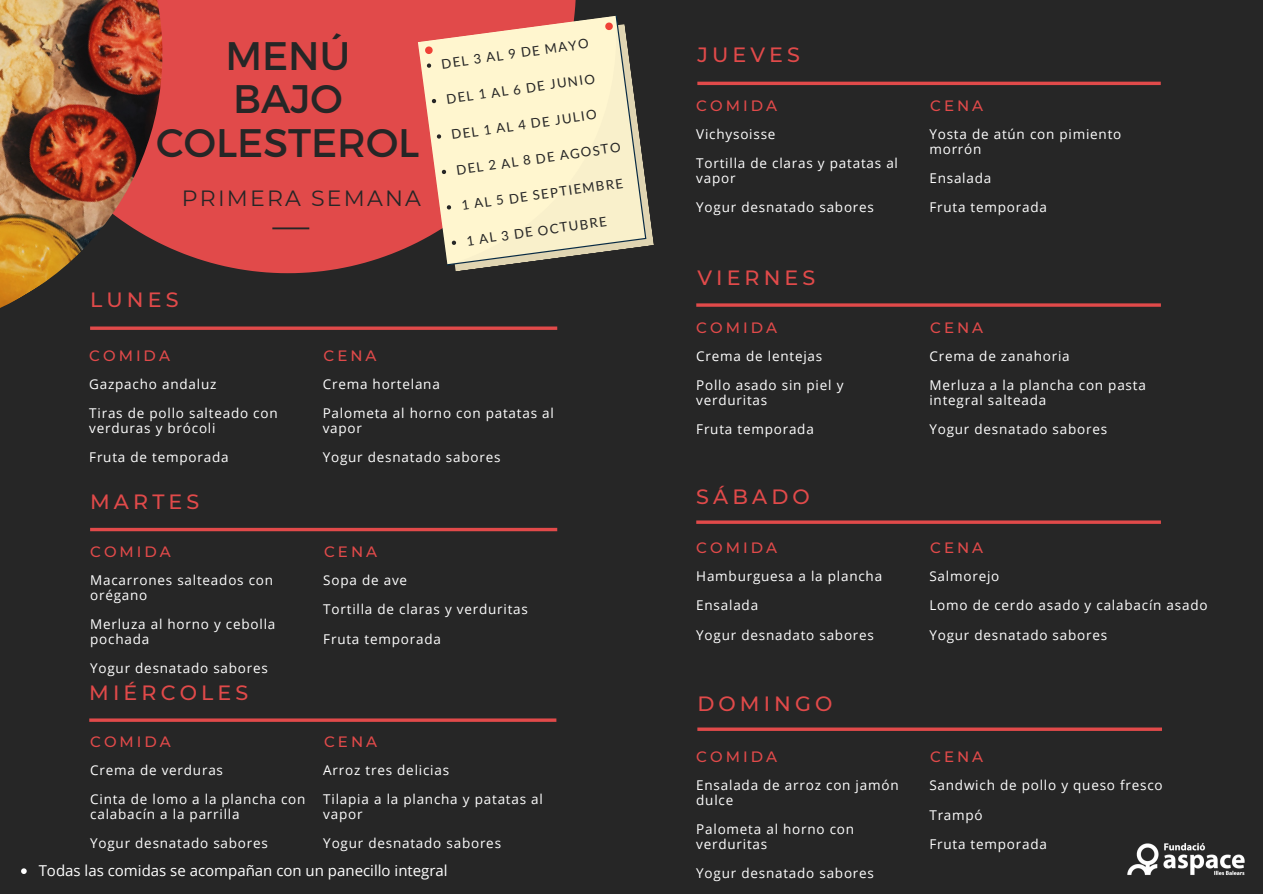
<style>
.page{position:relative;width:1263px;height:894px;background:#fff}
.page>*{position:absolute;margin:0;border:0;box-sizing:border-box;transform-origin:0 0}
.t1{font:39.75px "Montserrat";color:#262626}
.t2{font:22.05px "Montserrat";letter-spacing:.1em;color:#262626}
.t3{font:500 20.55px "Montserrat";letter-spacing:.2em;color:#e14a4a}
.t4{font:500 15px "Montserrat";letter-spacing:.2em;color:#e14a4a}
.t5{font:15px "Open Sans";color:#fff}
.t6{font:13.5px/14.5px "Open Sans";letter-spacing:.06em;color:#fff}
.t7{font:13.2px "Lato";color:#262626}
</style>
<div class="page">
<div style="left:0;top:0;width:1263px;height:893px;background:#262626"></div>
<div style="left:202px;top:0;width:374px;height:273px;background:#e14a4a"></div>
<svg style="left:202px;top:326px;width:355px;height:4px"></svg>
<svg style="left:90px;top:527px;width:467px;height:4px;background:#b84242"></svg>
<svg style="left:89px;top:718px;width:467px;height:3px"></svg>
<svg style="left:697px;top:82px;width:464px;height:3px"></svg>
<svg style="left:696px;top:303px;width:465px;height:4px;background:#c44444"></svg>
<svg style="left:696px;top:520px;width:465px;height:3px"></svg>
<svg style="left:272px;top:227px;width:37px;height:2px"></svg>
<img style="left:0;top:0;width:202px;height:330px">
<svg style="left:697px;top:727px;width:465px;height:3px"></svg>
<img style="left:1127px;top:843px;width:118px;height:32px">
<svg style="left:21px;top:868px;width:6px;height:5px"></svg>
<svg style="left:426px;top:188px;width:228px;height:83px"></svg>
<svg style="left:417px;top:15px;width:229px;height:250px;background:#e6d1b2"></svg>
<svg style="left:427px;top:63px;width:4px;height:5px"></svg>
<svg style="left:432px;top:99px;width:4px;height:4px"></svg>
<svg style="left:437px;top:134px;width:4px;height:5px"></svg>
<svg style="left:442px;top:169px;width:4px;height:5px"></svg>
<svg style="left:447px;top:205px;width:4px;height:5px"></svg>
<svg style="left:452px;top:240px;width:4px;height:5px"></svg>
<p class="t1" style="left:225px;top:30px;width:126px">MENÚ</p>
<p class="t1" style="left:233px;top:73px;width:111px">BAJO</p>
<p class="t1" style="left:156px;top:117px;width:265px">COLESTEROL</p>
<p class="t2" style="left:182px;top:185px;width:241px">PRIMERA SEMANA</p>
<p class="t3" style="left:90px;top:287px;width:90px">LUNES</p>
<p class="t7" style="left:440px;top:56px;width:150px;rotate:-8deg">DEL 3 AL 9 DE MAYO</p>
<p class="t7" style="left:445px;top:91px;width:151px;rotate:-8deg">DEL 1 AL 6 DE JUNIO</p>
<p class="t7" style="left:450px;top:126px;width:148px;rotate:-8deg">DEL 1 AL 4 DE JULIO</p>
<p class="t7" style="left:455px;top:162px;width:167px;rotate:-8deg">DEL 2 AL 8 DE AGOSTO</p>
<p class="t7" style="left:460px;top:197px;width:165px;rotate:-8deg">1 AL 5 DE SEPTIEMBRE</p>
<p class="t7" style="left:465px;top:233px;width:143px;rotate:-8deg">1 AL 3 DE OCTUBRE</p>
<p class="t4" style="left:89px;top:346px;width:82px">COMIDA</p>
<p class="t4" style="left:324px;top:346px;width:55px">CENA</p>
<p class="t6" style="left:323px;top:376px;width:119px">Crema hortelana</p>
<p class="t6" style="left:323px;top:405px;width:233px">Palometa al horno con patatas al vapor</p>
<p class="t6" style="left:323px;top:449px;width:179px">Yogur desnatado sabores</p>
<p class="t6" style="left:89px;top:376px;width:129px">Gazpacho andaluz</p>
<p class="t6" style="left:89px;top:405px;width:190px">Tiras de pollo salteado con verduras y brócoli</p>
<p class="t6" style="left:89px;top:449px;width:141px">Fruta de temporada</p>
<p class="t3" style="left:90px;top:489px;width:111px">MARTES</p>
<p class="t4" style="left:90px;top:542px;width:82px">COMIDA</p>
<p class="t4" style="left:324px;top:542px;width:55px">CENA</p>
<p class="t6" style="left:323px;top:572px;width:85px">Sopa de ave</p>
<p class="t6" style="left:323px;top:601px;width:206px">Tortilla de claras y verduritas</p>
<p class="t6" style="left:323px;top:631px;width:119px">Fruta temporada</p>
<p class="t6" style="left:90px;top:572px;width:185px">Macarrones salteados con orégano</p>
<p class="t6" style="left:90px;top:616px;width:187px">Merluza al horno y cebolla pochada</p>
<p class="t6" style="left:90px;top:660px;width:179px">Yogur desnatado sabores</p>
<p class="t3" style="left:89px;top:679px;width:160px">MIÉRCOLES</p>
<p class="t4" style="left:90px;top:732px;width:82px">COMIDA</p>
<p class="t4" style="left:324px;top:732px;width:55px">CENA</p>
<p class="t6" style="left:323px;top:762px;width:127px">Arroz tres delicias</p>
<p class="t6" style="left:323px;top:791px;width:221px">Tilapia a la plancha y patatas al vapor</p>
<p class="t6" style="left:323px;top:835px;width:179px">Yogur desnatado sabores</p>
<p class="t5" style="left:39px;top:859px;width:410px">Todas las comidas se acompañan con un panecillo integral</p>
<p class="t6" style="left:90px;top:762px;width:134px">Crema de verduras</p>
<p class="t6" style="left:90px;top:791px;width:217px">Cinta de lomo a la plancha con calabacín a la parrilla</p>
<p class="t6" style="left:90px;top:835px;width:179px">Yogur desnatado sabores</p>
<p class="t3" style="left:697px;top:42px;width:104px">JUEVES</p>
<p class="t4" style="left:696px;top:97px;width:82px">COMIDA</p>
<p class="t4" style="left:930px;top:97px;width:55px">CENA</p>
<p class="t6" style="left:929px;top:126px;width:193px">Yosta de atún con pimiento morrón</p>
<p class="t6" style="left:929px;top:170px;width:63px">Ensalada</p>
<p class="t6" style="left:929px;top:200px;width:119px">Fruta temporada</p>
<p class="t6" style="left:696px;top:126px;width:81px">Vichysoisse</p>
<p class="t6" style="left:696px;top:156px;width:203px">Tortilla de claras y patatas al vapor</p>
<p class="t6" style="left:696px;top:200px;width:179px">Yogur desnatado sabores</p>
<p class="t3" style="left:697px;top:265px;width:120px">VIERNES</p>
<p class="t4" style="left:696px;top:318px;width:82px">COMIDA</p>
<p class="t4" style="left:930px;top:318px;width:55px">CENA</p>
<p class="t6" style="left:929px;top:348px;width:142px">Crema de zanahoria</p>
<p class="t6" style="left:929px;top:377px;width:218px">Merluza a la plancha con pasta integral salteada</p>
<p class="t6" style="left:929px;top:421px;width:179px">Yogur desnatado sabores</p>
<p class="t6" style="left:696px;top:348px;width:127px">Crema de lentejas</p>
<p class="t6" style="left:696px;top:377px;width:149px">Pollo asado sin piel y verduritas</p>
<p class="t6" style="left:696px;top:421px;width:119px">Fruta temporada</p>
<p class="t3" style="left:696px;top:483px;width:115px">SÁBADO</p>
<p class="t4" style="left:696px;top:538px;width:82px">COMIDA</p>
<p class="t4" style="left:930px;top:538px;width:55px">CENA</p>
<p class="t6" style="left:929px;top:568px;width:71px">Salmorejo</p>
<p class="t6" style="left:929px;top:597px;width:280px">Lomo de cerdo asado y calabacín asado</p>
<p class="t6" style="left:929px;top:627px;width:179px">Yogur desnatado sabores</p>
<p class="t6" style="left:696px;top:568px;width:187px">Hamburguesa a la plancha</p>
<p class="t6" style="left:696px;top:597px;width:63px">Ensalada</p>
<p class="t6" style="left:696px;top:627px;width:179px">Yogur desnadato sabores</p>
<p class="t3" style="left:697px;top:690px;width:137px">DOMINGO</p>
<p class="t4" style="left:696px;top:747px;width:82px">COMIDA</p>
<p class="t4" style="left:930px;top:747px;width:55px">CENA</p>
<p class="t6" style="left:929px;top:777px;width:235px">Sandwich de pollo y queso fresco</p>
<p class="t6" style="left:929px;top:806px;width:55px">Trampó</p>
<p class="t6" style="left:929px;top:836px;width:119px">Fruta temporada</p>
<p class="t6" style="left:696px;top:777px;width:204px">Ensalada de arroz con jamón dulce</p>
<p class="t6" style="left:696px;top:821px;width:159px">Palometa al horno con verduritas</p>
<p class="t6" style="left:696px;top:865px;width:179px">Yogur desnatado sabores</p>
</div>
